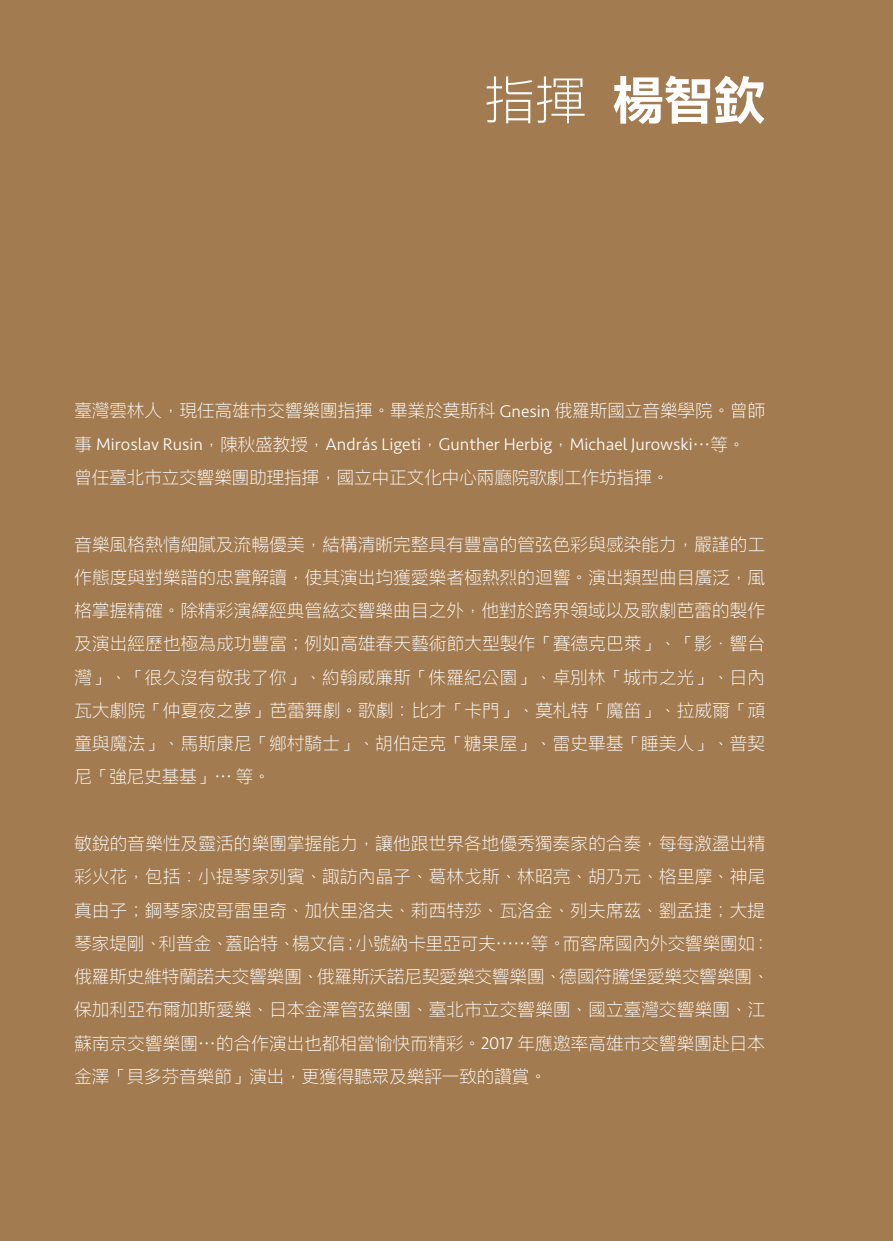
<style>
.page{position:relative;width:893px;height:1241px;background:#fff}
.page>*{position:absolute;margin:0;border:0;box-sizing:border-box;transform-origin:0 0}
.t1{font:800 50.75px "ARUD Jing Xi Hei E1 B5 HK";color:#fff}
.t2{font:300 17.5px/33.2px "ARUD Jing Xi Hei E1 B5 HK";letter-spacing:.01em;color:#fff;text-align:justify}
.t3{font:300 17.5px "Seravek";color:#fff}
.s1{font-weight:300}
.s2{font-family:"Seravek"}
.s3{font-family:"ARUD Jing Xi Hei E1 B5 HK"}
.s4{font-family:"ARUD Jing Xi Hei B5 Pro";font-weight:500}
</style>
<div class="page">
<div style="left:0;top:0;width:893px;height:1240px;background:#a37b50"></div>
<h1 class="t1" style="left:485px;top:70px;width:282px"><span class="s1">指揮</span> 楊智欽</h1>
<p class="t2" style="left:74px;top:395px;width:692px">臺灣雲林人，現任高雄市交響樂團指揮。畢業於莫斯科 <span class="s2">Gnesin</span> 俄羅斯國立音樂學院。曾師</p>
<p class="t3" style="left:74px;top:434px;width:672px"><span class="s3">事</span> Miroslav Rusin<span class="s3">，陳秋盛教授，</span>András Ligeti<span class="s3">，</span>Gunther Herbig<span class="s3">，</span>Michael Jurowski<span class="s4">…</span><span class="s3">等。</span></p>
<p class="t2" style="left:74px;top:461px;width:597px">曾任臺北市立交響樂團助理指揮，國立中正文化中心兩廳院歌劇工作坊指揮。</p>
<p class="t2" style="left:74px;top:528px;width:692px">音樂風格熱情細膩及流暢優美，結構清晰完整具有豐富的管弦色彩與感染能力，嚴謹的工作態度與對樂譜的忠實解讀，使其演出均獲愛樂者極熱烈的迴響。演出類型曲目廣泛，風格掌握精確。除精彩演繹經典管絃交響樂曲目之外，他對於跨界領域以及歌劇芭蕾的製作及演出經歷也極為成功豐富；例如高雄春天藝術節大型製作「賽德克巴萊」、「影．響台灣」、「很久沒有敬我了你」、約翰威廉斯「侏羅紀公園」、卓別林「城市之光」、日內瓦大劇院「仲夏夜之夢」芭蕾舞劇。歌劇：比才「卡門」、莫札特「魔笛」、拉威爾「頑童與魔法」、馬斯康尼「鄉村騎士」、胡伯定克「糖果屋」、雷史畢基「睡美人」、普契尼「強尼史基基」<span class="s4">…</span> 等。</p>
<p class="t2" style="left:74px;top:827px;width:697px;text-align:left">敏銳的音樂性及靈活的樂團掌握能力，讓他跟世界各地優秀獨奏家的合奏，每每激盪出精彩火花，包括：小提琴家列賓、諏訪內晶子、葛林戈斯、林昭亮、胡乃元、格里摩、神尾真由子；鋼琴家波哥雷里奇、加伏里洛夫、莉西特莎、瓦洛金、列夫席茲、劉孟捷；大提琴家堤剛、利普金、蓋哈特、楊文信；小號納卡里亞可夫<span class="s4">……</span>等。而客席國內外交響樂團如：俄羅斯史維特蘭諾夫交響樂團、俄羅斯沃諾尼契愛樂交響樂團、德國符騰堡愛樂交響樂團、保加利亞布爾加斯愛樂、日本金澤管弦樂團、臺北市立交響樂團、國立臺灣交響樂團、江蘇南京交響樂團<span class="s4">…</span>的合作演出也都相當愉快而精彩。<span class="s2">2017</span> 年應邀率高雄市交響樂團赴日本金澤「貝多芬音樂節」演出，更獲得聽眾及樂評一致的讚賞。</p>
</div>
